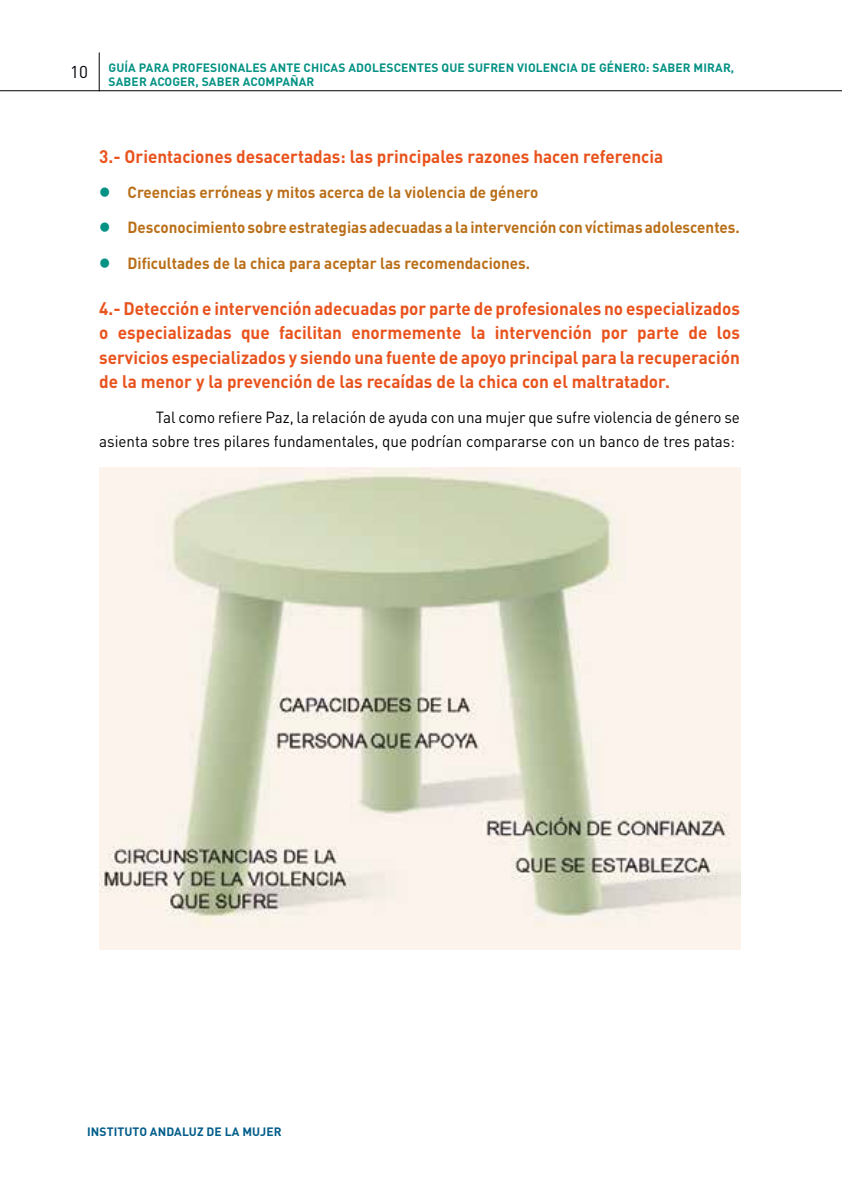
<style>
.page{position:relative;width:842px;height:1191px;background:#fff}
.page>*{position:absolute;margin:0;border:0;box-sizing:border-box;transform-origin:0 0}
.t1{font:700 18px/24px "DIN Pro";color:#e9531d;text-align:justify;scale:.95 1}
.t2{font:700 16px "DIN Pro";color:#ba6f18;scale:.95 1}
.t3{font:16px/24px "DIN Pro";color:#000;scale:.95 1}
.t4{font:700 12px/14px "DIN Pro";letter-spacing:.01em;color:#049284}
.t5{font:700 12px "DIN Pro";letter-spacing:.01em;color:#015d89}
.s1{font-weight:400;font-size:17px;color:#00000a}
.s2{color:#049284}
</style>
<div class="page">
<hr style="left:0;top:90px;width:842px;height:1px;background:#000">
<hr style="left:99px;top:52px;width:1px;height:39px;background:#000">
<img style="left:99px;top:467px;width:641px;height:483px">
<p class="t4" style="left:109px;top:60px;width:627px;text-indent:-39px"><span class="s1">10</span> GUÍA PARA PROFESIONALES ANTE CHICAS ADOLESCENTES QUE SUFREN VIOLENCIA DE GÉNERO: SABER MIRAR,<br>SABER ACOGER, SABER ACOMPAÑAR</p>
<p class="t1" style="left:99px;top:143px;width:595px">3.- Orientaciones desacertadas: las principales razones hacen referencia</p>
<p class="t2" style="left:99px;top:181px;width:464px"><span class="s2">●</span> Creencias erróneas y mitos acerca de la violencia de género</p>
<p class="t2" style="left:99px;top:217px;width:676px"><span class="s2">●</span> Desconocimiento sobre estrategias adecuadas a la intervención con víctimas adolescentes.</p>
<p class="t2" style="left:99px;top:252px;width:455px"><span class="s2">●</span> Dificultades de la chica para aceptar las recomendaciones.</p>
<p class="t1" style="left:99px;top:296px;width:676px">4.- Detección e intervención adecuadas por parte de profesionales no especializados o especializadas que facilitan enormemente la intervención por parte de los servicios especializados y siendo una fuente de apoyo principal para la recuperación de la menor y la prevención de las recaídas de la chica con el maltratador.</p>
<p class="t3" style="left:99px;top:404px;width:676px;text-indent:57px">Tal como refiere Paz, la relación de ayuda con una mujer que sufre violencia de género se asienta sobre tres pilares fundamentales, que podrían compararse con un banco de tres patas:</p>
<p class="t5" style="left:87px;top:1123px;width:196px">INSTITUTO ANDALUZ DE LA MUJER</p>
</div>
